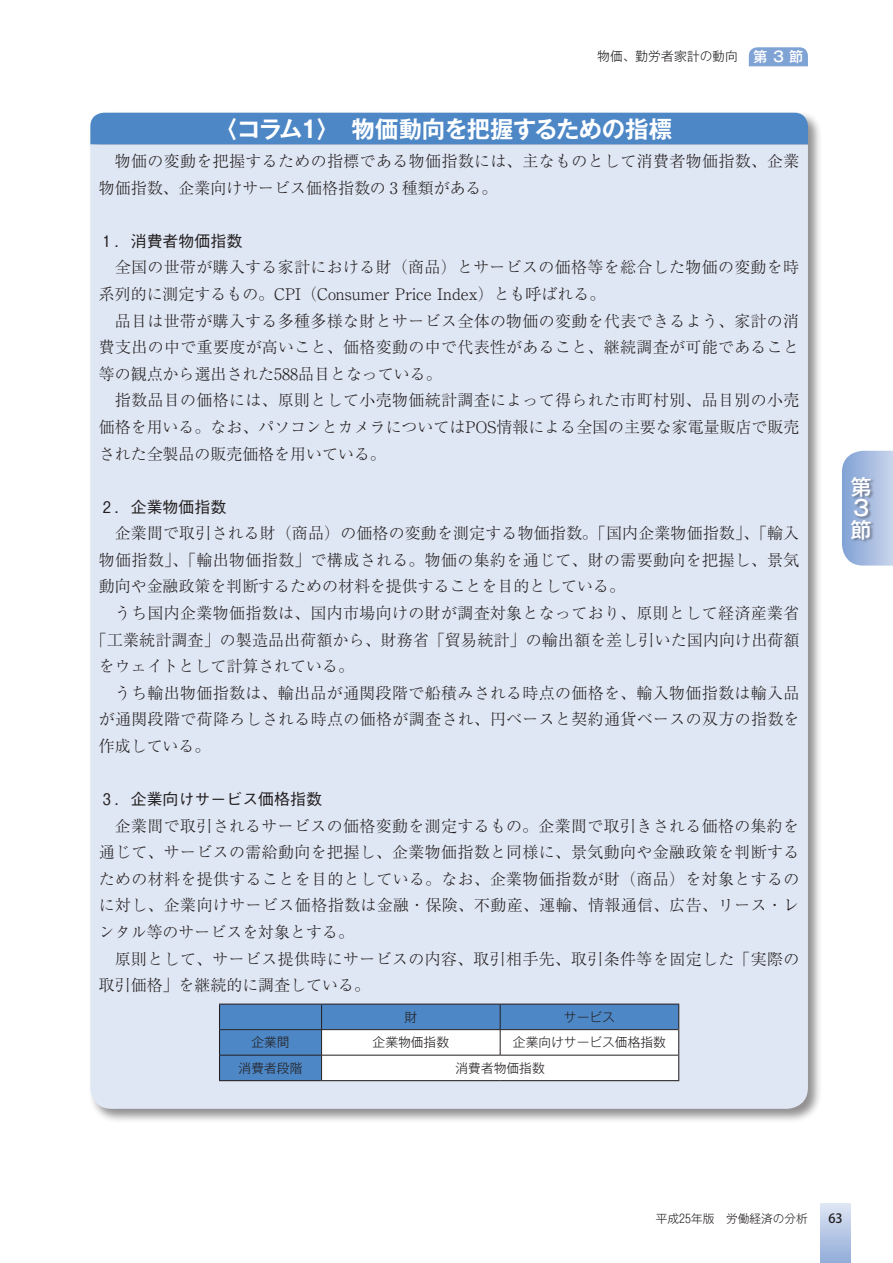
<style>
.page{position:relative;width:893px;height:1263px;background:#fff}
.page>*{position:absolute;margin:0;border:0;box-sizing:border-box;transform-origin:0 0}
.t1{font:700 23.4px "Gothic MB101 Pr 6 De";letter-spacing:-.02em;color:#fff}
.t2{font:500 21.3px/21.3px "Gothic MB101 Pr 6";color:#fff}
.t3{font:300 15.9px/26.5px "Ryumin Pr 6";letter-spacing:.025em;color:#231f20;text-align:justify}
.t4{font:500 15.9px "Gothic BBB Pr 6";color:#231f20}
.t5{font:300 15.9px "Ryumin Pr 6";color:#231f20}
.t6{font:300 12.75px "Gothic MB101 Pr 6";color:#231f20}
.t7{font:500 12.75px "Koz Go Pro";color:#231f20}
.t8{font:300 11.7px "Gothic MB101 Pr 6";color:#231f20}
.s1{font-weight:500;font-size:14.4px;color:#fff}
</style>
<div class="page">
<div style="left:821px;top:1203px;width:29px;height:60px;background:linear-gradient(to bottom,#dfe6f4,#92add9)"></div>
<svg style="left:842px;top:451px;width:51px;height:115px;background:#acc0e2"></svg>
<div style="left:851px;top:477px;width:24px;height:66px;background:#231f20;opacity:.4"></div>
<svg style="left:749px;top:47px;width:59px;height:19px"></svg>
<div style="left:88px;top:110px;width:734px;height:1013px;background:#231f20;opacity:.5"></div>
<div style="left:90px;top:113px;width:718px;height:32px;background:#4d87c6"></div>
<div style="left:90px;top:145px;width:718px;height:964px;background:#e0e7f4"></div>
<hr style="left:219px;top:1003px;width:103px;height:2px;background:#231f20">
<hr style="left:322px;top:1003px;width:178px;height:2px;background:#231f20">
<hr style="left:500px;top:1003px;width:179px;height:2px;background:#231f20">
<svg style="left:219px;top:1004px;width:460px;height:77px"></svg>
<hr style="left:500px;top:1055px;width:178px;height:1px;background:#231f20">
<p class="t6" style="left:597px;top:46px;width:208px">物価、勤労者家計の動向 <span class="s1">第 3 節</span></p>
<h1 class="t1" style="left:214px;top:109px;width:460px">〈コラム１〉　物価動向を把握するための指標</h1>
<p class="t3" style="left:99px;top:147px;width:702px;text-indent:16px">物価の変動を把握するための指標である物価指数には、主なものとして消費者物価指数、企業物価指数、企業向けサービス価格指数の３種類がある。</p>
<p class="t4" style="left:103px;top:228px;width:141px">１．消費者物価指数</p>
<p class="t3" style="left:99px;top:253px;width:702px;text-indent:16px">全国の世帯が購入する家計における財（商品）とサービスの価格等を総合した物価の変動を時系列的に測定するもの。CPI（Consumer Price Index）とも呼ばれる。</p>
<p class="t3" style="left:99px;top:306px;width:702px;text-indent:16px">品目は世帯が購入する多種多様な財とサービス全体の物価の変動を代表できるよう、家計の消費支出の中で重要度が高いこと、価格変動の中で代表性があること、継続調査が可能であること等の観点から選出された588品目となっている。</p>
<p class="t3" style="left:99px;top:386px;width:702px;text-indent:16px">指数品目の価格には、原則として小売物価統計調査によって得られた市町村別、品目別の小売価格を用いる。なお、パソコンとカメラについてはPOS情報による全国の主要な家電量販店で販売された全製品の販売価格を用いている。</p>
<p class="t4" style="left:103px;top:494px;width:125px">２．企業物価指数</p>
<p class="t3" style="left:99px;top:519px;width:702px;text-indent:16px">企業間で取引される財（商品）の価格の変動を測定する物価指数。「国内企業物価指数」、「輸入物価指数」、「輸出物価指数」で構成される。物価の集約を通じて、財の需要動向を把握し、景気動向や金融政策を判断するための材料を提供することを目的としている。</p>
<p class="t3" style="left:115px;top:599px;width:686px">うち国内企業物価指数は、国内市場向けの財が調査対象となっており、原則として経済産業省</p>
<p class="t3" style="left:91px;top:625px;width:710px">「工業統計調査」の製造品出荷額から、財務省「貿易統計」の輸出額を差し引いた国内向け出荷額</p>
<p class="t5" style="left:99px;top:654px;width:257px">をウェイトとして計算されている。</p>
<p class="t3" style="left:115px;top:679px;width:686px">うち輸出物価指数は、輸出品が通関段階で船積みされる時点の価格を、輸入物価指数は輸入品</p>
<p class="t3" style="left:99px;top:705px;width:702px">が通関段階で荷降ろしされる時点の価格が調査され、円ベースと契約通貨ベースの双方の指数を</p>
<p class="t3" style="left:99px;top:732px;width:113px">作成している。</p>
<p class="t4" style="left:103px;top:786px;width:221px">３．企業向けサービス価格指数</p>
<p class="t3" style="left:99px;top:811px;width:702px;text-indent:16px">企業間で取引されるサービスの価格変動を測定するもの。企業間で取引きされる価格の集約を通じて、サービスの需給動向を把握し、企業物価指数と同様に、景気動向や金融政策を判断するための材料を提供することを目的としている。なお、企業物価指数が財（商品）を対象とするのに対し、企業向けサービス価格指数は金融・保険、不動産、運輸、情報通信、広告、リース・レンタル等のサービスを対象とする。</p>
<p class="t3" style="left:99px;top:944px;width:702px;text-indent:16px">原則として、サービス提供時にサービスの内容、取引相手先、取引条件等を固定した「実際の取引価格」を継続的に調査している。</p>
<p class="t6" style="left:404px;top:1006px;width:14px">財</p>
<p class="t6" style="left:564px;top:1006px;width:53px">サービス</p>
<p class="t6" style="left:251px;top:1032px;width:40px">企業間</p>
<p class="t6" style="left:373px;top:1032px;width:78px">企業物価指数</p>
<p class="t6" style="left:513px;top:1032px;width:155px">企業向けサービス価格指数</p>
<p class="t6" style="left:239px;top:1057px;width:65px">消費者段階</p>
<p class="t6" style="left:455px;top:1057px;width:91px">消費者物価指数</p>
<h2 class="t2" style="left:850px;top:475px;width:22px">第<br>3節</h2>
<p class="t8" style="left:656px;top:1208px;width:154px">平成25年版　労働経済の分析</p>
<p class="t7" style="left:828px;top:1210px;width:16px">63</p>
</div>
